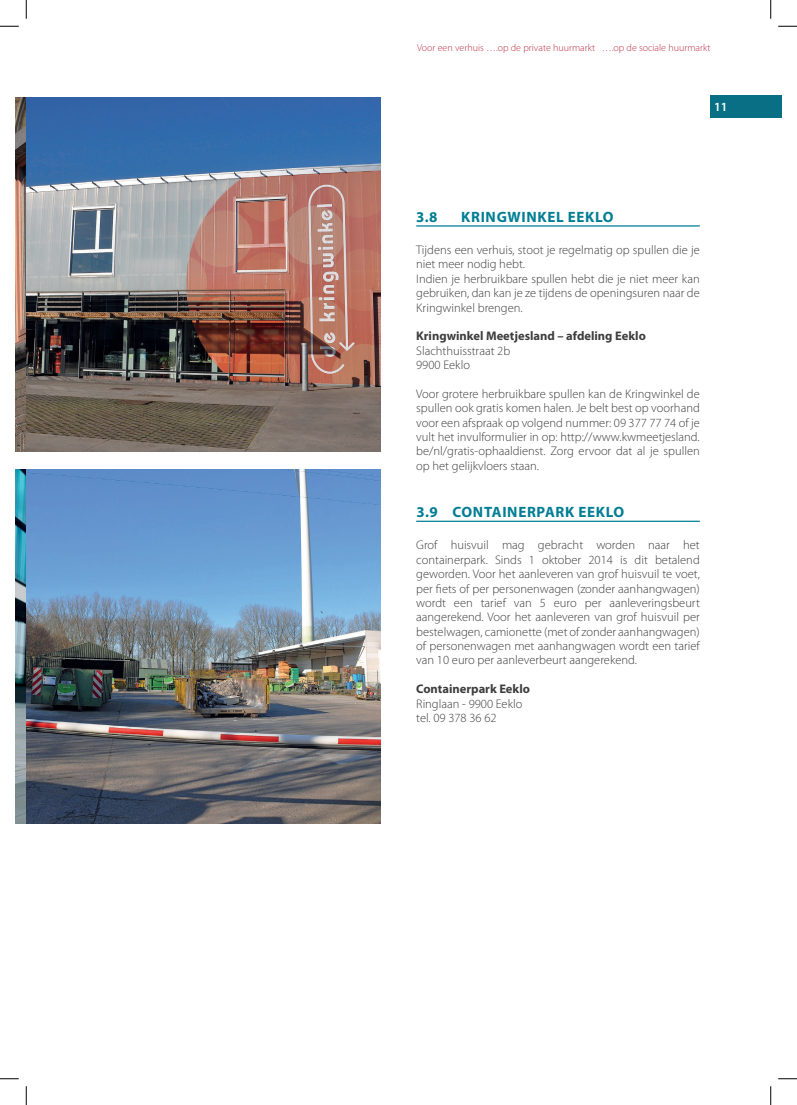
<style>
.page{position:relative;width:797px;height:1105px;background:#fff}
.page>*{position:absolute;margin:0;border:0;box-sizing:border-box;transform-origin:0 0}
.t1{font:700 15px "Myriad Pro";letter-spacing:.045em;color:#007e95}
.t2{font:300 12.5px/14.4px "Myriad Pro";color:#3e3e3f}
.t3{font:700 12.5px "Myriad Pro";color:#3e3e3f}
.t4{font:600 12.5px "Myriad Pro";color:#fff}
.t5{font:300 10px "Myriad Pro";color:#bb3548}
</style>
<div class="page">
<div style="left:710px;top:95px;width:71px;height:22px;background:#096f85"></div>
<hr style="left:416px;top:225px;width:283px;height:2px;background:#007e95">
<hr style="left:416px;top:521px;width:283px;height:1px;background:#007e95">
<img style="left:16px;top:469px;width:365px;height:354px">
<img style="left:16px;top:97px;width:365px;height:354px">
<svg style="left:0;top:25px;width:19px;height:2px"></svg>
<svg style="left:778px;top:25px;width:19px;height:2px"></svg>
<svg style="left:0;top:1078px;width:19px;height:1px"></svg>
<svg style="left:778px;top:1078px;width:19px;height:1px"></svg>
<svg style="left:25px;top:0;width:2px;height:19px"></svg>
<svg style="left:25px;top:1086px;width:2px;height:19px"></svg>
<svg style="left:770px;top:0;width:1px;height:19px"></svg>
<svg style="left:770px;top:1086px;width:1px;height:19px"></svg>
<p class="t5" style="left:417px;top:42px;width:295px">Voor een verhuis ….op de private huurmarkt ….op de sociale huurmarkt</p>
<p class="t4" style="left:714px;top:100px;width:15px">11</p>
<p class="t1" style="left:416px;top:208px;width:23px">3.8</p>
<p class="t1" style="left:461px;top:208px;width:154px">KRINGWINKEL EEKLO</p>
<p class="t2" style="left:416px;top:243px;width:285px">Tijdens een verhuis, stoot je regelmatig op spullen die je niet meer nodig hebt.<br>Indien je herbruikbare spullen hebt die je niet meer kan gebruiken, dan kan je ze tijdens de openingsuren naar de Kringwinkel brengen.</p>
<p class="t3" style="left:416px;top:329px;width:231px">Kringwinkel Meetjesland – afdeling Eeklo</p>
<p class="t2" style="left:416px;top:344px;width:96px">Slachthuisstraat 2b<br>9900 Eeklo</p>
<p class="t2" style="left:416px;top:387px;width:285px;text-align:justify">Voor grotere herbruikbare spullen kan de Kringwinkel de spullen ook gratis komen halen. Je belt best op voorhand voor een afspraak op volgend nummer: 09 377 77 74 of je vult het invulformulier in op: http://www.kwmeetjesland. be/nl/gratis-ophaaldienst. Zorg ervoor dat al je spullen op het gelijkvloers staan.</p>
<p class="t1" style="left:416px;top:504px;width:209px">3.9 CONTAINERPARK EEKLO</p>
<p class="t2" style="left:416px;top:538px;width:285px;text-align:justify">Grof huisvuil mag gebracht worden naar het containerpark. Sinds 1 oktober 2014 is dit betalend geworden. Voor het aanleveren van grof huisvuil te voet, per fiets of per personenwagen (zonder aanhangwagen) wordt een tarief van 5 euro per aanleveringsbeurt aangerekend. Voor het aanleveren van grof huisvuil per bestelwagen, camionette (met of zonder aanhangwagen) of personenwagen met aanhangwagen wordt een tarief van 10 euro per aanleverbeurt aangerekend.</p>
<p class="t3" style="left:416px;top:682px;width:115px">Containerpark Eeklo</p>
<p class="t2" style="left:416px;top:696px;width:108px">Ringlaan - 9900 Eeklo tel. 09 378 36 62</p>
</div>
